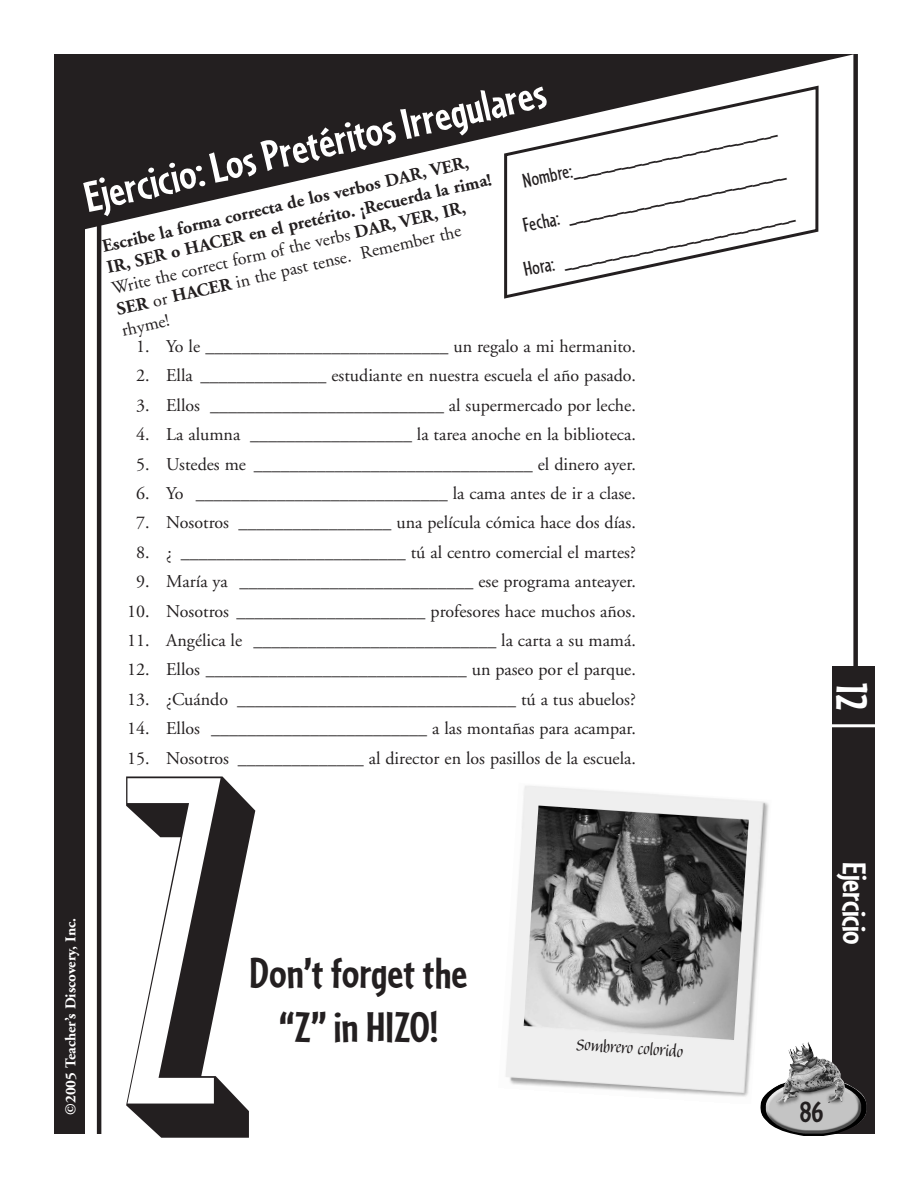
<style>
.page{position:relative;width:918px;height:1188px;background:#fff}
.page>*{position:absolute;margin:0;border:0;box-sizing:border-box;transform-origin:0 0}
.t1{font:450px "Graphik";color:#231f20}
.t2{font:700 45px "Cafeteria";color:#fff}
.t3{font:700 45px/54px "Cafeteria";color:#231f20;text-align:center}
.t4{font:700 34.5px "Cafeteria";letter-spacing:-.015em;color:#fff}
.t5{font:700 30px "Cafeteria";color:#231f20}
.t6{font:21px/43.5px "Cafeteria";color:#231f20;text-align:right}
.t7{font:21px "Balzano";color:#231f20}
.t8{font:18px "Adobe Garamond";color:#231f20}
.t9{font:700 18px/21.6px "Adobe Garamond";color:#231f20}
.t10{font:700 15px "Adobe Garamond";color:#fff}
.s1{font-weight:400}
</style>
<div class="page">
<div style="left:54px;top:85px;width:31px;height:1049px;background:#231f20"></div>
<hr style="left:97px;top:85px;width:4px;height:1049px;background:#231f20">
<div style="left:853px;top:54px;width:5px;height:1062px;background:#231f20"></div>
<svg style="left:54px;top:54px;width:800px;height:182px;fill:#231f20"></svg>
<svg style="left:504px;top:86px;width:315px;height:213px"></svg>
<div style="left:832px;top:666px;width:42px;height:468px;background:#231f20"></div>
<hr style="left:831px;top:724px;width:45px;height:3px;background:#fff">
<img style="left:760px;top:1042px;width:107px;height:94px">
<img style="left:506px;top:786px;width:266px;height:318px">
<img style="left:524px;top:806px;width:225px;height:234px">
<h2 class="t2" style="left:79px;top:172px;width:474px;rotate:-13deg">Ejercicio: Los Pretéritos Irregulares</h2>
<p class="t6" style="left:501px;top:163px;width:278px;rotate:-12deg">Nombre:______________________________<br>Fecha: ________________________________<br>Hora: __________________________________</p>
<p class="t9" style="left:100px;top:238px;width:396px;rotate:-13deg">Escribe la forma correcta de los verbos DAR, VER, IR, SER o HACER en el pretérito. ¡Recuerda la rima!<br><span class="s1">Write the correct form of the verbs</span> DAR, VER, IR, SER <span class="s1">or</span> HACER <span class="s1">in the past tense. Remember the rhyme!</span></p>
<p class="t8" style="left:136px;top:339px;width:501px">1. Yo le ___________________________ un regalo a mi hermanito.</p>
<p class="t8" style="left:136px;top:368px;width:501px">2. Ella ______________ estudiante en nuestra escuela el año pasado.</p>
<p class="t8" style="left:136px;top:398px;width:501px">3. Ellos __________________________ al supermercado por leche.</p>
<p class="t8" style="left:136px;top:427px;width:501px">4. La alumna __________________ la tarea anoche en la biblioteca.</p>
<p class="t8" style="left:136px;top:457px;width:501px">5. Ustedes me _______________________________ el dinero ayer.</p>
<p class="t8" style="left:136px;top:486px;width:501px">6. Yo ____________________________ la cama antes de ir a clase.</p>
<p class="t8" style="left:136px;top:515px;width:501px">7. Nosotros _________________ una película cómica hace dos días.</p>
<p class="t8" style="left:136px;top:545px;width:501px">8. ¿ _________________________ tú al centro comercial el martes?</p>
<p class="t8" style="left:136px;top:574px;width:501px">9. María ya __________________________ ese programa anteayer.</p>
<p class="t8" style="left:127px;top:604px;width:510px">10. Nosotros _____________________ profesores hace muchos años.</p>
<p class="t8" style="left:127px;top:633px;width:510px">11. Angélica le ___________________________ la carta a su mamá.</p>
<p class="t8" style="left:127px;top:662px;width:510px">12. Ellos _____________________________ un paseo por el parque.</p>
<p class="t8" style="left:127px;top:692px;width:510px">13. ¿Cuándo _______________________________ tú a tus abuelos?</p>
<p class="t8" style="left:127px;top:721px;width:510px">14. Ellos ________________________ a las montañas para acampar.</p>
<p class="t8" style="left:127px;top:751px;width:510px">15. Nosotros ______________ al director en los pasillos de la escuela.</p>
<p class="t10" style="left:65px;top:1115px;width:198px;rotate:-90deg">©2005 Teacher’s Discovery, Inc.</p>
<h1 class="t1" style="left:98px;top:719px;width:182px">z</h1>
<h2 class="t3" style="left:249px;top:946px;width:220px">Don’t forget the “Z” in HIZO!</h2>
<p class="t7" style="left:577px;top:1037px;width:108px;rotate:4deg">Sombrero colorido</p>
<h3 class="t5" style="left:800px;top:1094px;width:25px">86</h3>
<h2 class="t2" style="left:878px;top:683px;width:29px;rotate:90deg">12</h2>
<h3 class="t4" style="left:875px;top:862px;width:84px;rotate:90deg">Ejercicio</h3>
</div>
